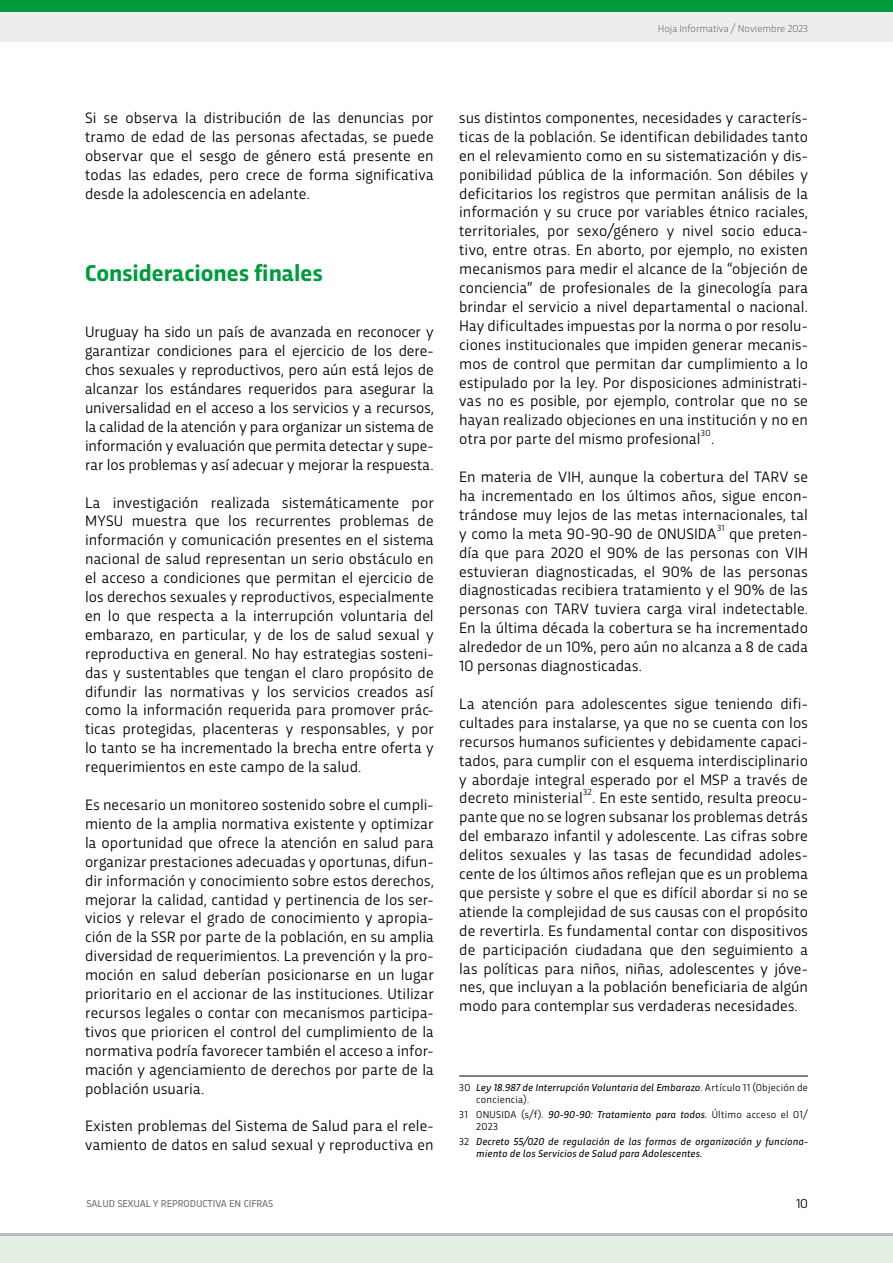
<style>
.page{position:relative;width:893px;height:1263px;background:#fff}
.page>*{position:absolute;margin:0;border:0;box-sizing:border-box;transform-origin:0 0}
.t1{font:700 24px "Trasandina";color:#009b3e}
.t2{font:15.75px/18.9px "Trasandina";letter-spacing:.005em;color:#000;text-align:justify}
.t3{font:13.5px "Trasandina";color:#000}
.t4{font:italic 10.5px/12px "Trasandina";letter-spacing:.015em;color:#000}
.t5{font:10.5px/12px "Trasandina";letter-spacing:.02em;color:#000}
.t6{font:10.5px "Trasandina";color:#706f6f}
.t7{font:300 10.5px "Trasandina";color:#646363}
.t8{font:9.15px "Trasandina";color:#000}
.s1{font-style:normal}
.s2{font-style:italic}
</style>
<div class="page">
<div style="left:0;top:12px;width:893px;height:30px;background:#ededed"></div>
<div style="left:0;top:1236px;width:893px;height:27px;background:#e3f0e3"></div>
<div style="left:0;top:0;width:893px;height:12px;background:#009b3e"></div>
<hr style="left:0;top:1233px;width:893px;height:3px;background:#bcbcbc">
<hr style="left:459px;top:1076px;width:349px;height:1px;background:#000">
<p class="t7" style="left:658px;top:21px;width:152px">Hoja Informativa / Noviembre 2023</p>
<p class="t2" style="left:85px;top:107px;width:350px">Si se observa la distribución de las denuncias por tramo de edad de las personas afectadas, se puede observar que el sesgo de género está presente en todas las edades, pero crece de forma significativa desde la adolescencia en adelante.</p>
<h1 class="t1" style="left:85px;top:255px;width:239px">Consideraciones finales</h1>
<p class="t2" style="left:85px;top:321px;width:350px">Uruguay ha sido un país de avanzada en reconocer y garantizar condiciones para el ejercicio de los dere&shy;chos sexuales y reproductivos, pero aún está lejos de alcanzar los estándares requeridos para asegurar la universalidad en el acceso a los servicios y a recursos, la calidad de la atención y para organizar un sistema de información y evaluación que permita detectar y supe&shy;rar los problemas y así adecuar y mejorar la respuesta.</p>
<p class="t2" style="left:85px;top:492px;width:350px">La investigación realizada sistemáticamente por MYSU muestra que los recurrentes problemas de información y comunicación presentes en el sistema nacional de salud representan un serio obstáculo en el acceso a condiciones que permitan el ejercicio de los derechos sexuales y reproductivos, especialmente en lo que respecta a la interrupción voluntaria del embarazo, en particular, y de los de salud sexual y reproductiva en general. No hay estrategias sosteni&shy;das y sustentables que tengan el claro propósito de difundir las normativas y los servicios creados así como la información requerida para promover prác&shy;ticas protegidas, placenteras y responsables, y por lo tanto se ha incrementado la brecha entre oferta y requerimientos en este campo de la salud.</p>
<p class="t2" style="left:85px;top:794px;width:350px">Es necesario un monitoreo sostenido sobre el cumpli&shy;miento de la amplia normativa existente y optimizar la oportunidad que ofrece la atención en salud para organizar prestaciones adecuadas y oportunas, difun&shy;dir información y conocimiento sobre estos derechos, mejorar la calidad, cantidad y pertinencia de los ser&shy;vicios y relevar el grado de conocimiento y apropia&shy;ción de la SSR por parte de la población, en su amplia diversidad de requerimientos. La prevención y la pro&shy;moción en salud deberían posicionarse en un lugar prioritario en el accionar de las instituciones. Utilizar recursos legales o contar con mecanismos participa&shy;tivos que prioricen el control del cumplimiento de la normativa podría favorecer también el acceso a infor&shy;mación y agenciamiento de derechos por parte de la población usuaria.</p>
<p class="t2" style="left:85px;top:1115px;width:350px">Existen problemas del Sistema de Salud para el rele&shy;vamiento de datos en salud sexual y reproductiva en</p>
<p class="t6" style="left:86px;top:1196px;width:188px">SALUD SEXUAL Y REPRODUCTIVA EN CIFRAS</p>
<p class="t2" style="left:459px;top:107px;width:350px">sus distintos componentes, necesidades y caracterís&shy;ticas de la población. Se identifican debilidades tanto en el relevamiento como en su sistematización y dis&shy;ponibilidad pública de la información. Son débiles y deficitarios los registros que permitan análisis de la información y su cruce por variables étnico raciales, territoriales, por sexo/género y nivel socio educa&shy;tivo, entre otras. En aborto, por ejemplo, no existen mecanismos para medir el alcance de la “objeción de conciencia” de profesionales de la ginecología para brindar el servicio a nivel departamental o nacional.<br>Hay dificultades impuestas por la norma o por resolu&shy;ciones institucionales que impiden generar mecanis&shy;mos de control que permitan dar cumplimiento a lo estipulado por la ley. Por disposiciones administrati&shy;vas no es posible, por ejemplo, controlar que no se hayan realizado objeciones en una institución y no en otra por parte del mismo profesional</p>
<p class="t8" style="left:701px;top:426px;width:11px">30</p>
<p class="t2" style="left:711px;top:428px;width:5px">.</p>
<p class="t2" style="left:459px;top:466px;width:350px">En materia de VIH, aunque la cobertura del TARV se ha incrementado en los últimos años, sigue encon&shy;trándose muy lejos de las metas internacionales, tal y como la meta 90-90-90 de ONUSIDA</p>
<p class="t8" style="left:717px;top:521px;width:9px">31</p>
<p class="t2" style="left:459px;top:523px;width:350px;text-indent:270px">que preten&shy;día que para 2020 el 90% de las personas con VIH estuvieran diagnosticadas, el 90% de las personas diagnosticadas recibiera tratamiento y el 90% de las personas con TARV tuviera carga viral indetectable.<br>En la última década la cobertura se ha incrementado alrededor de un 10%, pero aún no alcanza a 8 de cada 10 personas diagnosticadas.</p>
<p class="t2" style="left:459px;top:693px;width:350px">La atención para adolescentes sigue teniendo difi&shy;cultades para instalarse, ya que no se cuenta con los recursos humanos suficientes y debidamente capaci&shy;tados, para cumplir con el esquema interdisciplinario y abordaje integral esperado por el MSP a través de decreto ministerial</p>
<p class="t8" style="left:583px;top:785px;width:10px">32</p>
<p class="t2" style="left:459px;top:787px;width:350px;text-indent:133px">. En este sentido, resulta preocu&shy;pante que no se logren subsanar los problemas detrás del embarazo infantil y adolescente. Las cifras sobre delitos sexuales y las tasas de fecundidad adoles&shy;cente de los últimos años reflejan que es un problema que persiste y sobre el que es difícil abordar si no se atiende la complejidad de sus causas con el propósito de revertirla. Es fundamental contar con dispositivos de participación ciudadana que den seguimiento a las políticas para niños, niñas, adolescentes y jóve&shy;nes, que incluyan a la población beneficiaria de algún modo para contemplar sus verdaderas necesidades.</p>
<p class="t4" style="left:476px;top:1080px;width:333px;text-indent:-17px"><span class="s1">30</span> Ley 18.987 de Interrupción Voluntaria del Embarazo<span class="s1">. Artículo 11 (Objeción de conciencia).</span></p>
<p class="t5" style="left:476px;top:1107px;width:333px;text-indent:-17px">31 ONUSIDA (s/f). <span class="s2">90-90-90: Tratamiento para todos.</span> Último acceso el 01/<br>2023</p>
<p class="t4" style="left:476px;top:1134px;width:333px;text-indent:-17px"><span class="s1">32</span> Decreto 55/020 de regulación de las formas de organización y funciona&shy;miento de los Servicios de Salud para Adolescentes.</p>
<p class="t3" style="left:796px;top:1193px;width:13px">10</p>
</div>
